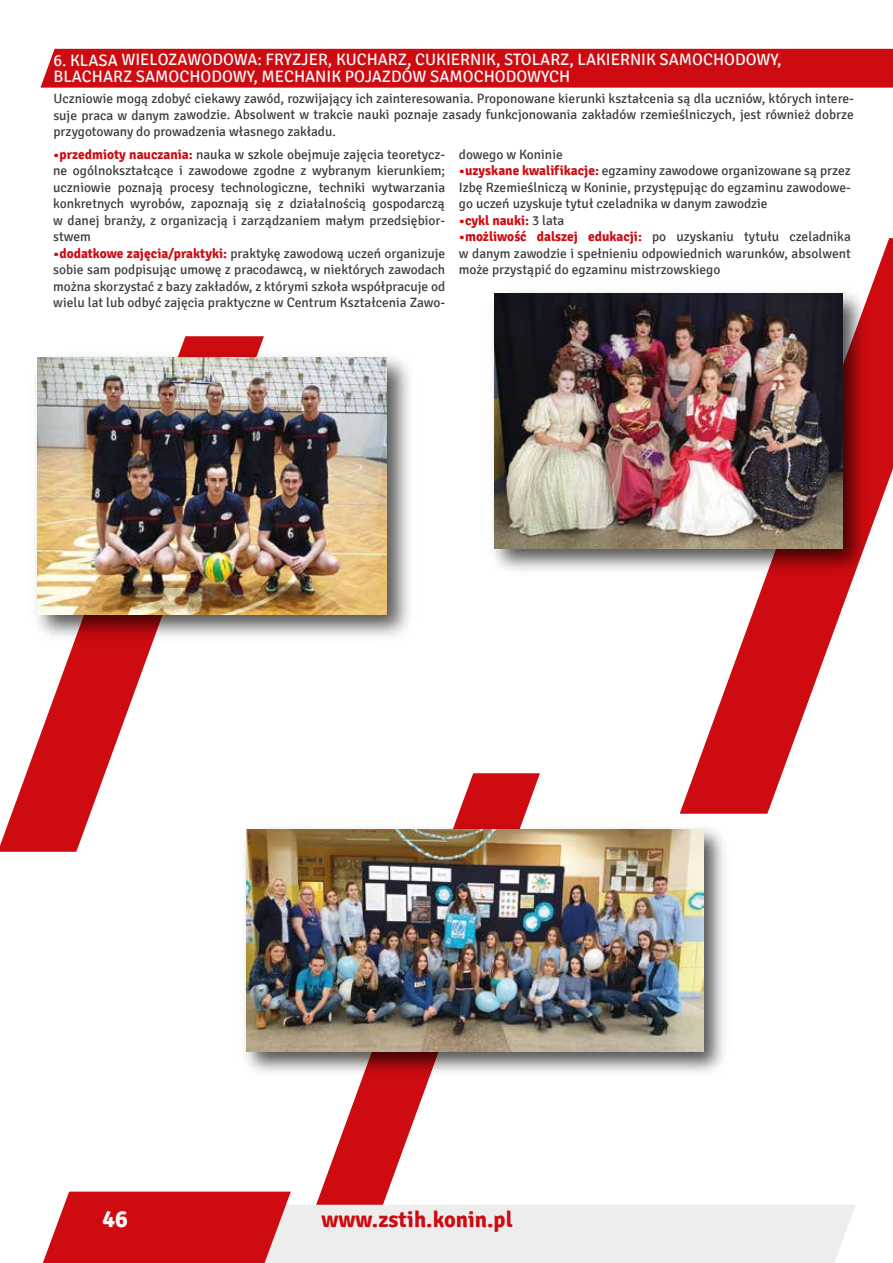
<style>
.page{position:relative;width:893px;height:1263px;background:#fff}
.page>*{position:absolute;margin:0;border:0;box-sizing:border-box;transform-origin:0 0}
.t1{font:700 24px "Signika";color:#fff}
.t2{font:700 22.5px "Signika";color:#cd0b10}
.t3{font:16.5px/16.5px "Signika";color:#fafafa}
.t4{font:13.5px/16.5px "Signika";color:#3c3c3b;text-align:justify}
.t5{font:700 13.5px "Signika";color:#cd0b10}
.s1{font-weight:700;color:#cd0b10}
.s2{font-weight:400;color:#3c3c3b}
</style>
<div class="page">
<svg style="left:321px;top:773px;width:219px;height:418px"></svg>
<div style="left:41px;top:49px;width:852px;height:39px;background:#cd0b10"></div>
<svg style="left:680px;top:238px;width:213px;height:576px"></svg>
<svg style="left:0;top:336px;width:264px;height:516px"></svg>
<img style="left:493px;top:281px;width:381px;height:299px">
<img style="left:495px;top:293px;width:347px;height:255px">
<img style="left:235px;top:817px;width:489px;height:265px">
<img style="left:247px;top:829px;width:456px;height:222px">
<img style="left:0;top:343px;width:538px;height:307px">
<img style="left:38px;top:358px;width:348px;height:256px">
<svg style="left:43px;top:1191px;width:812px;height:72px"></svg>
<p class="t3" style="left:53px;top:52px;width:730px">6. KLASA WIELOZAWODOWA: FRYZJER, KUCHARZ, CUKIERNIK, STOLARZ, LAKIERNIK SAMOCHODOWY,<br>BLACHARZ SAMOCHODOWY, MECHANIK POJAZDÓW SAMOCHODOWYCH</p>
<p class="t4" style="left:53px;top:90px;width:802px">Uczniowie mogą zdobyć ciekawy zawód, rozwijający ich zainteresowania. Proponowane kierunki kształcenia są dla uczniów, których intere&shy;suje praca w danym zawodzie. Absolwent w trakcie nauki poznaje zasady funkcjonowania zakładów rzemieślniczych, jest również dobrze przygotowany do prowadzenia własnego zakładu.</p>
<p class="t4" style="left:53px;top:146px;width:393px"><span class="s1">•przedmioty nauczania:</span> nauka w szkole obejmuje zajęcia teoretycz&shy;ne ogólnokształcące i zawodowe zgodne z wybranym kierunkiem; uczniowie poznają procesy technologiczne, techniki wytwarzania konkretnych wyrobów, zapoznają się z działalnością gospodarczą w danej branży, z organizacją i zarządzaniem małym przedsiębior&shy;stwem</p>
<p class="t4" style="left:53px;top:245px;width:393px"><span class="s1">•dodatkowe zajęcia/praktyki:</span> praktykę zawodową uczeń organizuje sobie sam podpisując umowę z pracodawcą, w niektórych zawodach można skorzystać z bazy zakładów, z którymi szkoła współpracuje od wielu lat lub odbyć zajęcia praktyczne w Centrum Kształcenia Zawo-</p>
<p class="t4" style="left:459px;top:146px;width:105px">dowego w Koninie</p>
<p class="t4" style="left:459px;top:163px;width:393px"><span class="s1">•uzyskane kwalifikacje:</span> egzaminy zawodowe organizowane są przez Izbę Rzemieślniczą w Koninie, przystępując do egzaminu zawodowe&shy;go uczeń uzyskuje tytuł czeladnika w danym zawodzie</p>
<p class="t5" style="left:459px;top:212px;width:107px">•cykl nauki: <span class="s2">3 lata</span></p>
<p class="t4" style="left:459px;top:229px;width:393px"><span class="s1">•możliwość dalszej edukacji:</span> po uzyskaniu tytułu czeladnika w danym zawodzie i spełnieniu odpowiednich warunków, absolwent może przystąpić do egzaminu mistrzowskiego</p>
<p class="t1" style="left:102px;top:1205px;width:27px">46</p>
<p class="t2" style="left:322px;top:1206px;width:193px">www.zstih.konin.pl</p>
</div>
